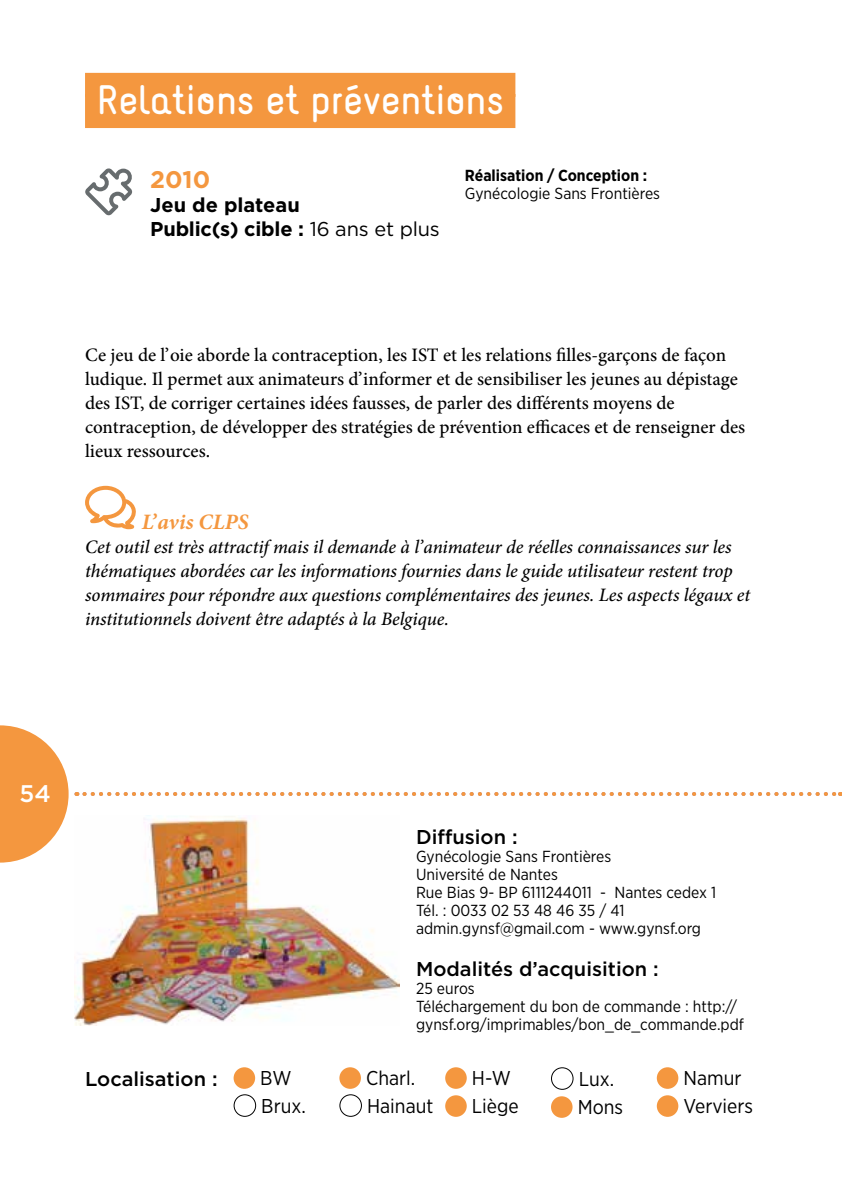
<style>
.page{position:relative;width:842px;height:1191px;background:#fff}
.page>*{position:absolute;margin:0;border:0;box-sizing:border-box;transform-origin:0 0}
.t1{font:700 36px "Naiv";color:#fff}
.t2{font:700 24px "Gotham";color:#f4973f}
.t3{font:500 24px "Gotham";color:#fff}
.t4{font:italic 700 22px "Minion Pro";color:#f4973f}
.t5{font:20px/28px "Gotham Narrow";color:#000}
.t6{font:500 20px "Gotham";color:#000}
.t7{font:700 20px/24px "Gotham";letter-spacing:-.01em;color:#000}
.t8{font:500 19px/24px "Minion Pro";color:#000}
.t9{font:italic 500 19px/24px "Minion Pro";letter-spacing:-.005em;color:#000}
.t10{font:16px/18px "Gotham Narrow";color:#000}
.t11{font:700 16px "Gotham Narrow";color:#000}
.s1{font-weight:400}
</style>
<div class="page">
<svg style="left:84px;top:792px;width:757px;height:4px"></svg>
<svg style="left:0;top:725px;width:69px;height:137px"></svg>
<div style="left:85px;top:73px;width:430px;height:24px;background:#f4973f"></div>
<div style="left:85px;top:94px;width:430px;height:34px;background:#f4973f"></div>
<div style="left:234px;top:1067px;width:21px;height:21px;background:#f4973f;border-radius:50%"></div>
<div style="left:234px;top:1094px;width:22px;height:22px;border:1px solid #000;border-radius:50%"></div>
<div style="left:339px;top:1067px;width:22px;height:21px;background:#f4973f;border-radius:50%"></div>
<div style="left:339px;top:1094px;width:23px;height:22px;border:1px solid #000;border-radius:50%"></div>
<div style="left:445px;top:1067px;width:22px;height:21px;background:#f4973f;border-radius:50%"></div>
<div style="left:445px;top:1095px;width:22px;height:21px;background:#f4973f;border-radius:50%"></div>
<div style="left:551px;top:1067px;width:22px;height:22px;border:1px solid #000;border-radius:50%"></div>
<div style="left:551px;top:1096px;width:21px;height:21px;background:#f4973f;border-radius:50%"></div>
<div style="left:657px;top:1067px;width:21px;height:21px;background:#f4973f;border-radius:50%"></div>
<div style="left:657px;top:1095px;width:21px;height:21px;background:#f4973f;border-radius:50%"></div>
<svg style="left:85px;top:168px;width:48px;height:47px"></svg>
<svg style="left:85px;top:486px;width:51px;height:43px"></svg>
<img style="left:74px;top:815px;width:325px;height:210px">
<h1 class="t1" style="left:96px;top:76px;width:409px">Relations et préventions</h1>
<p class="t2" style="left:150px;top:163px;width:61px">2010</p>
<p class="t7" style="left:150px;top:192px;width:291px">Jeu de plateau<br>Public(s) cible : <span class="s1">16 ans et plus</span></p>
<p class="t11" style="left:465px;top:165px;width:184px">Réalisation / Conception :</p>
<p class="t10" style="left:465px;top:184px;width:197px">Gynécologie Sans Frontières</p>
<p class="t8" style="left:85px;top:343px;width:662px">Ce jeu de l’oie aborde la contraception, les IST et les relations filles-garçons de façon ludique. Il permet aux animateurs d’informer et de sensibiliser les jeunes au dépistage des IST, de corriger certaines idées fausses, de parler des différents moyens de contraception, de développer des stratégies de prévention efficaces et de renseigner des lieux ressources.</p>
<p class="t4" style="left:142px;top:506px;width:108px">L’avis CLPS</p>
<p class="t9" style="left:85px;top:535px;width:667px">Cet outil est très attractif mais il demande à l’animateur de réelles connaissances sur les thématiques abordées car les informations fournies dans le guide utilisateur restent trop sommaires pour répondre aux questions complémentaires des jeunes. Les aspects légaux et institutionnels doivent être adaptés à la Belgique.</p>
<p class="t3" style="left:19px;top:778px;width:33px">54</p>
<p class="t6" style="left:416px;top:824px;width:103px">Diffusion :</p>
<p class="t10" style="left:416px;top:847px;width:302px">Gynécologie Sans Frontières<br>Université de Nantes<br>Rue Bias 9- BP 6111244011 - Nantes cedex 1<br>Tél. : 0033 02 53 48 46 35 / 41 admin.gynsf@gmail.com - www.gynsf.org</p>
<p class="t6" style="left:416px;top:956px;width:244px">Modalités d’acquisition :</p>
<p class="t10" style="left:416px;top:979px;width:329px">25 euros<br>Téléchargement du bon de commande : http:// gynsf.org/imprimables/bon_de_commande.pdf</p>
<p class="t6" style="left:85px;top:1065px;width:134px">Localisation :</p>
<p class="t5" style="left:260px;top:1063px;width:47px">BW<br>Brux.</p>
<p class="t5" style="left:366px;top:1063px;width:69px">Charl.<br>Hainaut</p>
<p class="t5" style="left:472px;top:1063px;width:48px">H-W<br>Liège</p>
<p class="t5" style="left:578px;top:1064px;width:47px">Lux.<br>Mons</p>
<p class="t5" style="left:683px;top:1063px;width:71px">Namur<br>Verviers</p>
</div>
